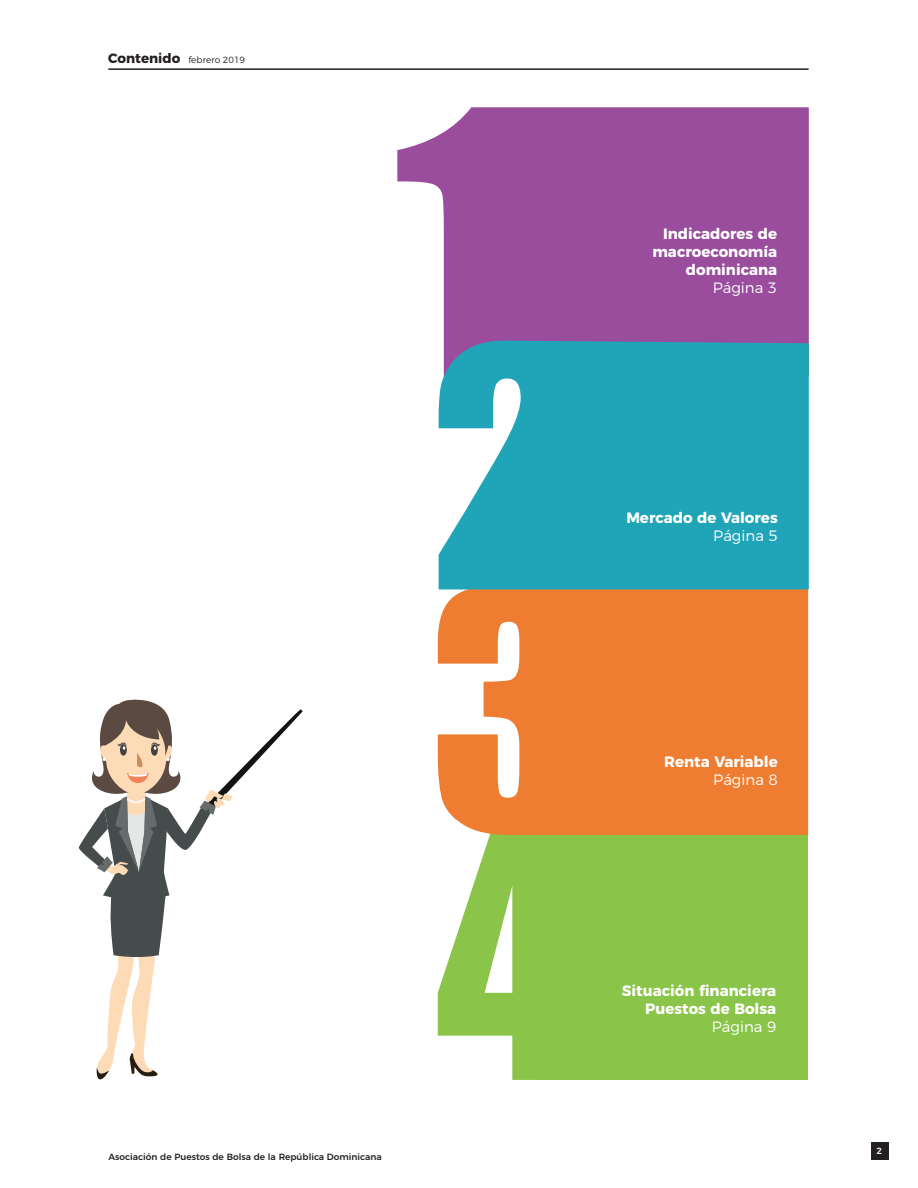
<style>
.page{position:relative;width:918px;height:1188px;background:#fff}
.page>*{position:absolute;margin:0;border:0;box-sizing:border-box;transform-origin:0 0}
.t1{font:700 15px/18px "Montserrat";color:#fff;text-align:right}
.t2{font:300 15px "Montserrat";color:#fff}
.t3{font:500 9px "Montserrat";color:#231f20}
.t4{font:300 9px "Montserrat";color:#231f20}
.t5{font:500 9px "Montserrat";color:#fff}
.s1{font-weight:700;font-size:13.5px}
</style>
<div class="page">
<svg style="left:438px;top:835px;width:103px;height:245px"></svg>
<div style="left:541px;top:829px;width:267px;height:251px;background:#8ac54a"></div>
<svg style="left:397px;top:107px;width:412px;height:234px;background:#a45fa7"></svg>
<svg style="left:438px;top:585px;width:370px;height:250px;background:#ef8842"></svg>
<svg style="left:439px;top:341px;width:370px;height:248px;background:#30aabc"></svg>
<hr style="left:108px;top:68px;width:701px;height:2px;background:#231f20">
<div style="left:871px;top:1143px;width:17px;height:17px;background:#231f20"></div>
<svg style="left:79px;top:699px;width:224px;height:381px"></svg>
<p class="t4" style="left:108px;top:53px;width:138px"><span class="s1">Contenido</span> febrero 2019</p>
<p class="t3" style="left:109px;top:1149px;width:275px">Asociación de Puestos de Bolsa de la República Dominicana</p>
<p class="t1" style="left:652px;top:223px;width:126px">Indicadores de macroeconomía dominicana</p>
<p class="t2" style="left:713px;top:276px;width:66px">Página 3</p>
<p class="t1" style="left:626px;top:507px;width:153px">Mercado de Valores</p>
<p class="t2" style="left:713px;top:524px;width:66px">Página 5</p>
<p class="t1" style="left:664px;top:751px;width:115px">Renta Variable</p>
<p class="t2" style="left:713px;top:768px;width:66px">Página 8</p>
<p class="t1" style="left:622px;top:981px;width:156px">Situación financiera<br>Puestos de Bolsa</p>
<p class="t2" style="left:712px;top:1015px;width:66px">Página 9</p>
<p class="t5" style="left:877px;top:1144px;width:7px">2</p>
</div>
